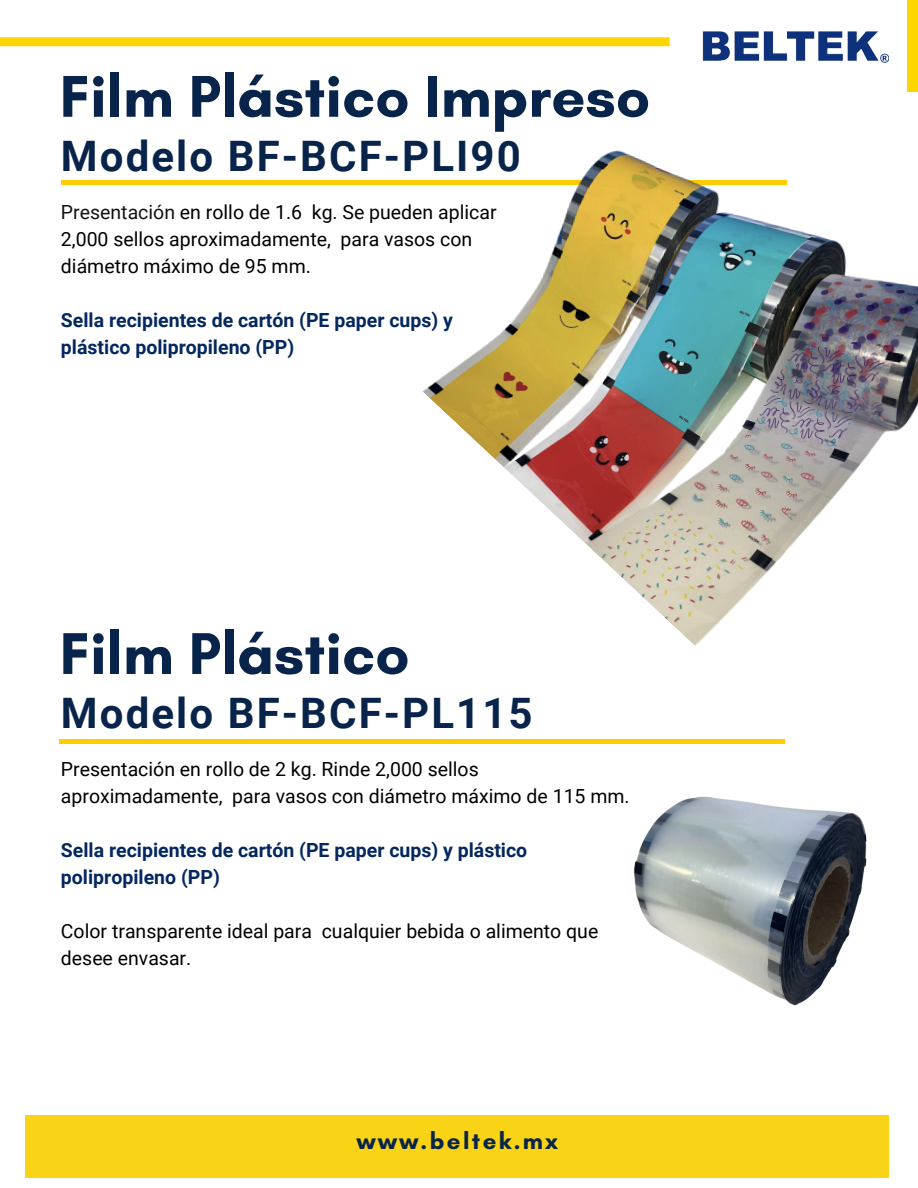
<style>
.page{position:relative;width:918px;height:1188px;background:#fff}
.page>*{position:absolute;margin:0;border:0;box-sizing:border-box;transform-origin:0 0}
.t1{font:700 60px "Glacial Indifference";color:#08244b}
.t2{font:700 42px "Roboto";letter-spacing:.05em;color:#08244b}
.t3{font:700 24px "Glacial Indifference";letter-spacing:.1em;color:#08244b}
.t4{font:19.5px/27px "Roboto";color:#000}
.t5{font:700 19.5px/27px "Roboto";color:#04275f}
.s1{color:#141314}
</style>
<div class="page">
<hr style="left:61px;top:181px;width:725px;height:3px;background:#fc0">
<img style="left:702px;top:31px;width:187px;height:32px">
<div style="left:0;top:37px;width:670px;height:9px;background:#fdd600"></div>
<div style="left:907px;top:0;width:11px;height:92px;background:#fdd600"></div>
<img style="left:445px;top:158px;width:342px;height:197px">
<img style="left:577px;top:208px;width:341px;height:388px">
<svg style="left:252px;top:355px;width:493px;height:389px"></svg>
<div style="left:26px;top:1115px;width:863px;height:63px;background:#f9d315"></div>
<hr style="left:60px;top:740px;width:725px;height:3px;background:#fc0">
<img style="left:634px;top:796px;width:233px;height:210px">
<h1 class="t1" style="left:60px;top:60px;width:592px">Film Plástico Impreso</h1>
<p class="t2" style="left:61px;top:132px;width:461px">Modelo BF-BCF-PLI90</p>
<p class="t4" style="left:61px;top:199px;width:437px"><span class="s1">Presentación</span> en rollo de 1.6 kg. Se pueden aplicar<br>2,000 sellos aproximadamente, para vasos con diámetro máximo de 95 mm.</p>
<h4 class="t5" style="left:61px;top:307px;width:393px">Sella recipientes de cartón (PE paper cups) y plástico polipropileno (PP)</h4>
<h4 class="t1" style="left:60px;top:617px;width:351px">Film Plástico</h4>
<p class="t2" style="left:61px;top:689px;width:473px">Modelo BF-BCF-PL115</p>
<h1 class="t4" style="left:61px;top:756px;width:570px">Presentación en rollo de 2 kg. Rinde 2,000 sellos aproximadamente, para vasos con diámetro máximo de 115 mm.</h1>
<h2 class="t5" style="left:61px;top:837px;width:468px">Sella recipientes de cartón (PE paper cups) y plástico polipropileno (PP)</h2>
<p class="t4" style="left:61px;top:918px;width:539px">Color transparente ideal para cualquier bebida o alimento que desee envasar.</p>
<p class="t3" style="left:357px;top:1127px;width:202px">www.beltek.mx</p>
</div>
